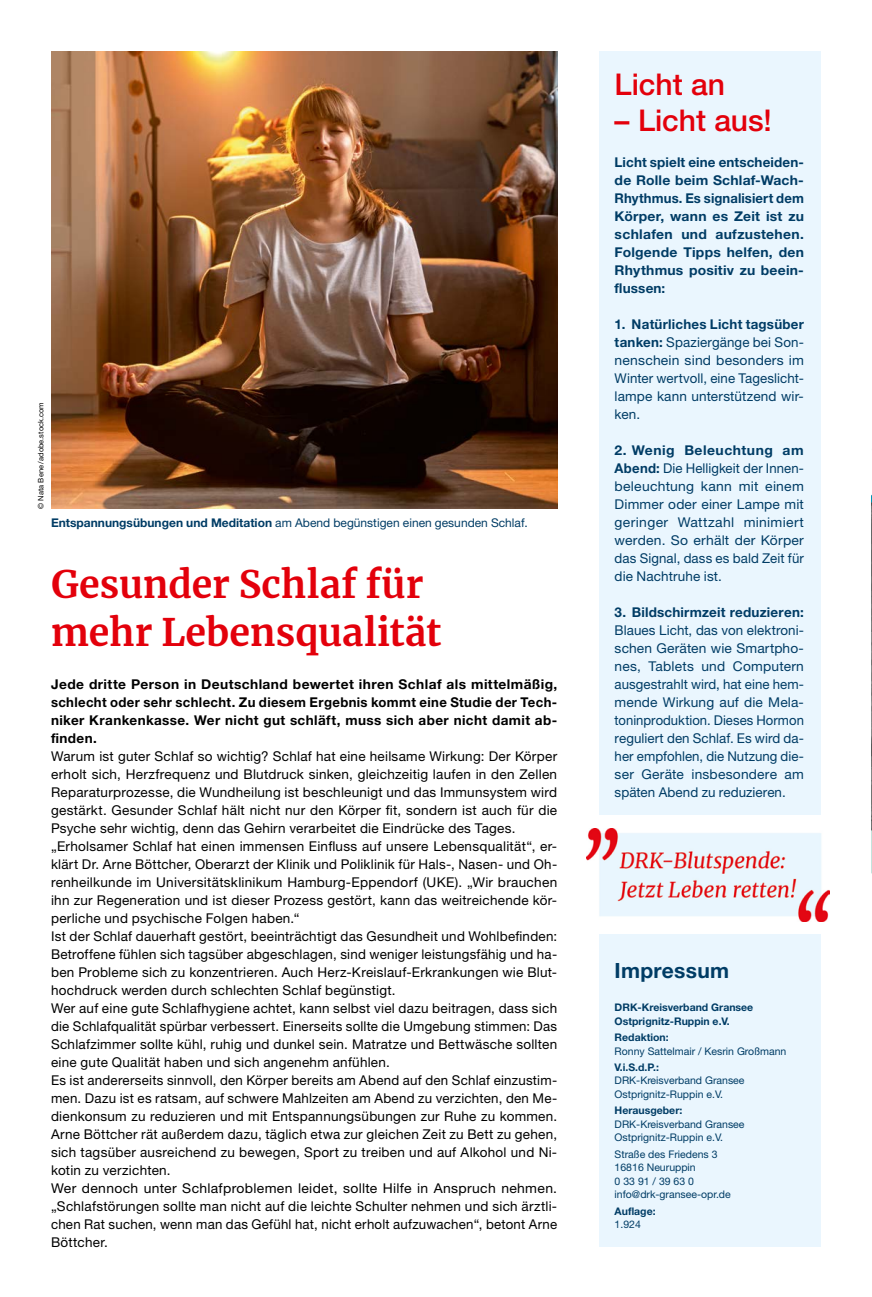
<style>
.page{position:relative;width:872px;height:1297px;background:#fff}
.page>*{position:absolute;margin:0;border:0;box-sizing:border-box;transform-origin:0 0}
.MGB_Headline{font:700 37.5px/48px "Merriweather";letter-spacing:.005em;color:#e3000b}
.MGB_Headline-2{font:500 30px "Helvetica Neue LT Pro";letter-spacing:-.005em;color:#e3000b}
.t1{font:700 21px "Helvetica Neue LT Pro";letter-spacing:.015em;color:#003c65}
.MGB_Copy{font:13.5px/18px "Helvetica Neue LT Pro";letter-spacing:.02em;color:#000;text-align:justify}
.MGB_Copy-2{font:13.5px/18px "Helvetica Neue LT Pro";letter-spacing:.01em;color:#003c65;text-align:justify}
.MGB_Copy_bold{font:700 13.5px/18px "Helvetica Neue LT Pro";letter-spacing:.03em;color:#000;text-align:justify}
.MGB_Copy-3{font:700 13.5px/18px "Helvetica Neue LT Pro";letter-spacing:.015em;color:#003c65;text-align:justify}
.MGB_BU{font:12px "Helvetica Neue LT Pro";color:#003c65}
.MGB_Impressum{font:10.5px/13.5px "Helvetica Neue LT Pro";color:#003c65}
.MGB_Impressum-2{font:700 10.5px/13.5px "Helvetica Neue LT Pro";color:#003c65}
.MGB_Fotocredits{font:7.5px "Helvetica Neue LT Pro";color:#000}
.s1{font-weight:700}
.s2{font-weight:400}
</style>
<div class="page">
<img style="left:871px;top:494px;width:1px;height:380px">
<div style="left:600px;top:934px;width:221px;height:313px;background:#eaf6fe"></div>
<img style="left:586px;top:829px;width:243px;height:92px">
<div style="left:600px;top:51px;width:221px;height:764px;background:#eaf6fe"></div>
<img style="left:51px;top:51px;width:506px;height:458px">
<p class="MGB_Fotocredits" style="left:36px;top:509px;width:108px;rotate:-90deg">© Nata Bene/adobe.stock.com</p>
<p class="MGB_BU" style="left:51px;top:515px;width:478px"><span class="s1">Entspannungsübungen und Meditation</span> am Abend begünstigen einen gesunden Schlaf.</p>
<p class="MGB_Headline" style="left:51px;top:559px;width:392px">Gesunder Schlaf für mehr Lebensqualität</p>
<p class="MGB_Copy_bold" style="left:51px;top:674px;width:508px">Jede dritte Person in Deutschland bewertet ihren Schlaf als mittelmäßig, schlecht oder sehr schlecht. Zu diesem Ergebnis kommt eine Studie der Tech&shy;niker Krankenkasse. Wer nicht gut schläft, muss sich aber nicht damit ab&shy;finden.</p>
<p class="MGB_Copy" style="left:51px;top:746px;width:508px">Warum ist guter Schlaf so wichtig? Schlaf hat eine heilsame Wirkung: Der Körper erholt sich, Herzfrequenz und Blutdruck sinken, gleichzeitig laufen in den Zellen Reparaturprozesse, die Wundheilung ist beschleunigt und das Immunsystem wird gestärkt. Gesunder Schlaf hält nicht nur den Körper fit, sondern ist auch für die Psyche sehr wichtig, denn das Gehirn verarbeitet die Eindrücke des Tages.</p>
<p class="MGB_Copy" style="left:51px;top:836px;width:508px">„Erholsamer Schlaf hat einen immensen Einfluss auf unsere Lebensqualität“, er&shy;klärt Dr. Arne Böttcher, Oberarzt der Klinik und Poliklinik für Hals-, Nasen- und Oh&shy;renheilkunde im Universitätsklinikum Hamburg-Eppendorf (UKE). „Wir brauchen ihn zur Regeneration und ist dieser Prozess gestört, kann das weitreichende kör&shy;perliche und psychische Folgen haben.“</p>
<p class="MGB_Copy" style="left:51px;top:926px;width:508px">Ist der Schlaf dauerhaft gestört, beeinträchtigt das Gesundheit und Wohlbefinden:<br>Betroffene fühlen sich tagsüber abgeschlagen, sind weniger leistungsfähig und ha&shy;ben Probleme sich zu konzentrieren. Auch Herz-Kreislauf-Erkrankungen wie Blut&shy;hochdruck werden durch schlechten Schlaf begünstigt.</p>
<p class="MGB_Copy" style="left:51px;top:998px;width:508px">Wer auf eine gute Schlafhygiene achtet, kann selbst viel dazu beitragen, dass sich die Schlafqualität spürbar verbessert. Einerseits sollte die Umgebung stimmen: Das Schlafzimmer sollte kühl, ruhig und dunkel sein. Matratze und Bettwäsche sollten eine gute Qualität haben und sich angenehm anfühlen.</p>
<p class="MGB_Copy" style="left:51px;top:1070px;width:508px">Es ist andererseits sinnvoll, den Körper bereits am Abend auf den Schlaf einzustim&shy;men. Dazu ist es ratsam, auf schwere Mahlzeiten am Abend zu verzichten, den Me&shy;dienkonsum zu reduzieren und mit Entspannungsübungen zur Ruhe zu kommen.<br>Arne Böttcher rät außerdem dazu, täglich etwa zur gleichen Zeit zu Bett zu gehen, sich tagsüber ausreichend zu bewegen, Sport zu treiben und auf Alkohol und Ni&shy;kotin zu verzichten.</p>
<p class="MGB_Copy" style="left:51px;top:1178px;width:507px">Wer dennoch unter Schlafproblemen leidet, sollte Hilfe in Anspruch nehmen. „Schlafstörungen sollte man nicht auf die leichte Schulter nehmen und sich ärztli&shy;chen Rat suchen, wenn man das Gefühl hat, nicht erholt aufzuwachen“, betont Arne Böttcher.</p>
<p class="MGB_Headline-2" style="left:614px;top:66px;width:112px">Licht an</p>
<p class="MGB_Headline-2" style="left:614px;top:102px;width:159px">– Licht aus!</p>
<p class="MGB_Copy-3" style="left:614px;top:152px;width:191px">Licht spielt eine entscheiden&shy;de Rolle beim Schlaf-Wach-Rhythmus. Es signalisiert dem Körper, wann es Zeit ist zu schlafen und aufzustehen.<br>Folgende Tipps helfen, den Rhythmus positiv zu beein&shy;flussen:</p>
<p class="MGB_Copy-2" style="left:614px;top:314px;width:191px"><span class="s1">1. Natürliches Licht tagsüber tanken:</span> Spaziergänge bei Son&shy;nenschein sind besonders im Winter wertvoll, eine Tageslicht&shy;lampe kann unterstützend wir&shy;ken.</p>
<p class="MGB_Copy-2" style="left:614px;top:440px;width:191px"><span class="s1">2. Wenig Beleuchtung am Abend:</span> Die Helligkeit der Innen&shy;beleuchtung kann mit einem Dimmer oder einer Lampe mit geringer Wattzahl minimiert werden. So erhält der Körper das Signal, dass es bald Zeit für die Nachtruhe ist.</p>
<p class="MGB_Copy-2" style="left:614px;top:602px;width:191px"><span class="s1">3. Bildschirmzeit reduzieren:<br></span>Blaues Licht, das von elektroni&shy;schen Geräten wie Smartpho&shy;nes, Tablets und Computern ausgestrahlt wird, hat eine hem&shy;mende Wirkung auf die Mela&shy;toninproduktion. Dieses Hormon reguliert den Schlaf. Es wird da&shy;her empfohlen, die Nutzung die&shy;ser Geräte insbesondere am späten Abend zu reduzieren.</p>
<p class="t1" style="left:614px;top:958px;width:116px">Impressum</p>
<p class="MGB_Impressum-2" style="left:614px;top:1000px;width:140px">DRK-Kreisverband Gransee<br>Ostprignitz-Ruppin e.V.</p>
<p class="MGB_Impressum" style="left:614px;top:1030px;width:173px"><span class="s1">Redaktion:<br></span>Ronny Sattelmair / Kesrin Großmann</p>
<p class="MGB_Impressum" style="left:614px;top:1060px;width:131px"><span class="s1">V.i.S.d.P.:<br></span>DRK-Kreisverband Gransee<br>Ostprignitz-Ruppin e.V.</p>
<p class="MGB_Impressum" style="left:614px;top:1104px;width:131px"><span class="s1">Herausgeber:<br></span>DRK-Kreisverband Gransee<br>Ostprignitz-Ruppin e.V.</p>
<p class="MGB_Impressum" style="left:614px;top:1147px;width:118px">Straße des Friedens 3<br>16816 Neuruppin<br>0 33 91 / 39 63 0 info@drk-gransee-opr.de</p>
<p class="MGB_Impressum-2" style="left:614px;top:1204px;width:43px">Auflage:<br><span class="s2">1.924</span></p>
</div>
